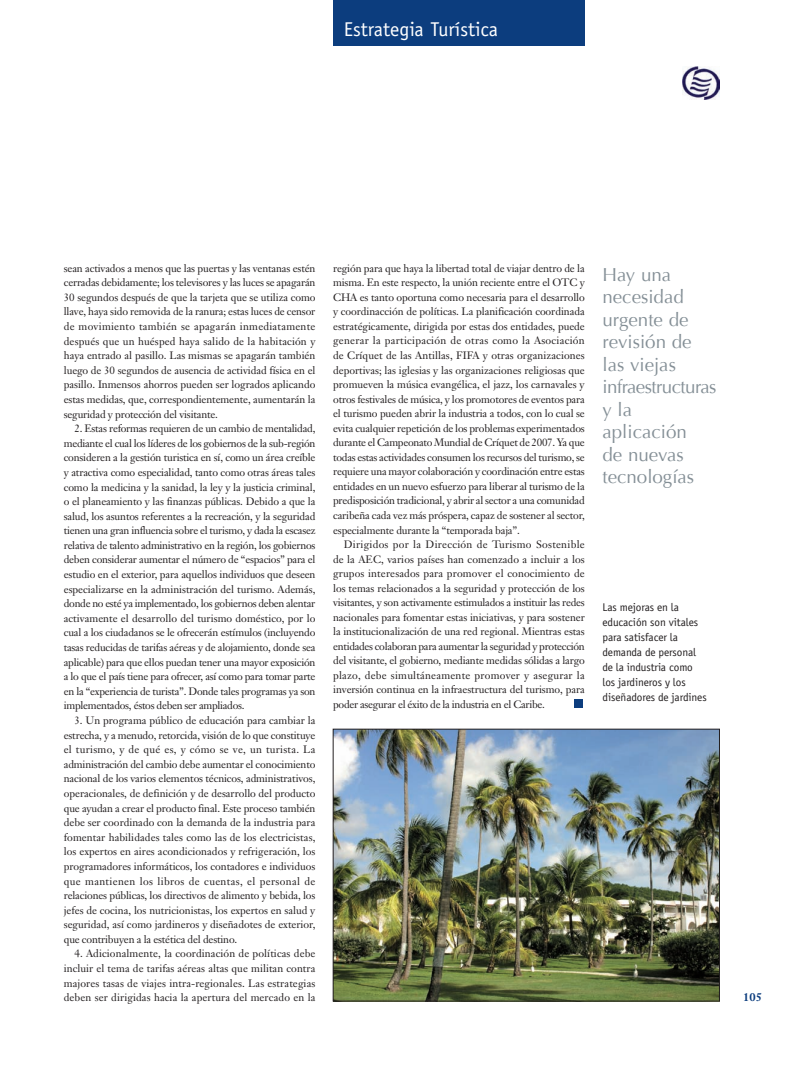
<style>
.page{position:relative;width:801px;height:1074px;background:#fff}
.page>*{position:absolute;margin:0;border:0;box-sizing:border-box;transform-origin:0 0}
.t1{font:20px "Officina Sans";color:#fff}
.t2{font:18.75px/22.5px "Optima";color:#848f96}
.t3{font:11.25px/15px "Officina Sans";letter-spacing:-.005em;color:#231f20}
.t4{font:700 11.25px "Janson Text";color:#0c3d7e}
.t5{font:10.62px/14.6px "Janson Text";letter-spacing:-.015em;color:#231f20;text-align:justify}
</style>
<div class="page">
<div style="left:574px;top:699px;width:9px;height:8px;background:#0c3d7e"></div>
<img style="left:682px;top:67px;width:37px;height:32px">
<div style="left:333px;top:0;width:252px;height:28px;background:#0c3d7e"></div>
<div style="left:333px;top:11px;width:252px;height:34px;background:#0c3d7e"></div>
<img style="left:335px;top:731px;width:382px;height:268px">
<div style="left:333px;top:729px;width:386px;height:272px;border:1px solid #231f20"></div>
<h1 class="t1" style="left:344px;top:21px;width:156px">Estrategia Turística</h1>
<p class="t5" style="left:64px;top:262px;width:253px">sean activados a menos que las puertas y las ventanas estén cerradas debidamente; los televisores y las luces se apagarán 30 segundos después de que la tarjeta que se utiliza como llave, haya sido removida de la ranura; estas luces de censor de movimiento también se apagarán inmediatamente después que un huésped haya salido de la habitación y haya entrado al pasillo. Las mismas se apagarán también luego de 30 segundos de ausencia de actividad física en el pasillo. Inmensos ahorros pueden ser logrados aplicando estas medidas, que, correspondientemente, aumentarán la seguridad y protección del visitante.</p>
<p class="t5" style="left:64px;top:422px;width:253px;text-indent:11px">2. Estas reformas requieren de un cambio de mentalidad, mediante el cual los líderes de los gobiernos de la sub-región consideren a la gestión turistica en sí, como un área creíble y atractiva como especialidad, tanto como otras áreas tales como la medicina y la sanidad, la ley y la justicia criminal, o el planeamiento y las finanzas públicas. Debido a que la salud, los asuntos referentes a la recreación, y la seguridad tienen una gran influencia sobre el turismo, y dada la escasez relativa de talento administrativo en la región, los gobiernos deben considerar aumentar el número de “espacios” para el estudio en el exterior, para aquellos individuos que deseen especializarse en la administración del turismo. Además, donde no esté ya implementado, los gobiernos deben alentar activamente el desarrollo del turismo doméstico, por lo cual a los ciudadanos se le ofrecerán estímulos (incluyendo tasas reducidas de tarifas aéreas y de alojamiento, donde sea aplicable) para que ellos puedan tener una mayor exposición a lo que el país tiene para ofrecer, así como para tomar parte en la “experiencia de turista”. Donde tales programas ya son implementados, éstos deben ser ampliados.</p>
<p class="t5" style="left:64px;top:714px;width:253px;text-indent:11px">3. Un programa público de educación para cambiar la estrecha, y a menudo, retorcida, visión de lo que constituye el turismo, y de qué es, y cómo se ve, un turista. La administración del cambio debe aumentar el conocimiento nacional de los varios elementos técnicos, administrativos, operacionales, de definición y de desarrollo del producto que ayudan a crear el producto final. Este proceso también debe ser coordinado con la demanda de la industria para fomentar habilidades tales como las de los electricistas, los expertos en aires acondicionados y refrigeración, los programadores informáticos, los contadores e individuos que mantienen los libros de cuentas, el personal de relaciones públicas, los directivos de alimento y bebida, los jefes de cocina, los nutricionistas, los expertos en salud y seguridad, así como jardineros y diseñadotes de exterior, que contribuyen a la estética del destino.</p>
<p class="t5" style="left:64px;top:947px;width:253px;text-indent:11px">4. Adicionalmente, la coordinación de políticas debe incluir el tema de tarifas aéreas altas que militan contra majores tasas de viajes intra-regionales. Las estrategias deben ser dirigidas hacia la apertura del mercado en la</p>
<p class="t5" style="left:333px;top:262px;width:253px">región para que haya la libertad total de viajar dentro de la misma. En este respecto, la unión reciente entre el OTC y CHA es tanto oportuna como necesaria para el desarrollo y coordinacción de políticas. La planificación coordinada estratégicamente, dirigida por estas dos entidades, puede generar la participación de otras como la Asociación de Críquet de las Antillas, FIFA y otras organizaciones deportivas; las iglesias y las organizaciones religiosas que promueven la música evangélica, el jazz, los carnavales y otros festivales de música, y los promotores de eventos para el turismo pueden abrir la industria a todos, con lo cual se evita cualquier repetición de los problemas experimentados durante el Campeonato Mundial de Críquet de 2007. Ya que todas estas actividades consumen los recursos del turismo, se requiere una mayor colaboración y coordinación entre estas entidades en un nuevo esfuerzo para liberar al turismo de la predisposición tradicional, y abrir al sector a una comunidad caribeña cada vez más próspera, capaz de sostener al sector, especialmente durante la “temporada baja”.</p>
<p class="t5" style="left:333px;top:538px;width:253px;text-indent:11px">Dirigidos por la Dirección de Turismo Sostenible de la AEC, varios países han comenzado a incluir a los grupos interesados para promover el conocimiento de los temas relacionados a la seguridad y protección de los visitantes, y son activamente estimulados a instituir las redes nacionales para fomentar estas iniciativas, y para sostener la institucionalización de una red regional. Mientras estas entidades colaboran para aumentar la seguridad y protección del visitante, el gobierno, mediante medidas sólidas a largo plazo, debe simultáneamente promover y asegurar la inversión continua en la infraestructura del turismo, para poder asegurar el éxito de la industria en el Caribe.</p>
<h2 class="t2" style="left:602px;top:263px;width:116px">Hay una necesidad urgente de revisión de las viejas infraestructuras y la aplicación<br>de nuevas tecnologías</h2>
<p class="t3" style="left:602px;top:600px;width:106px">Las mejoras en la educación son vitales para satisfacer la demanda de personal de la industria como los jardineros y los diseñadores de jardines</p>
<p class="t4" style="left:743px;top:992px;width:20px">105</p>
</div>
